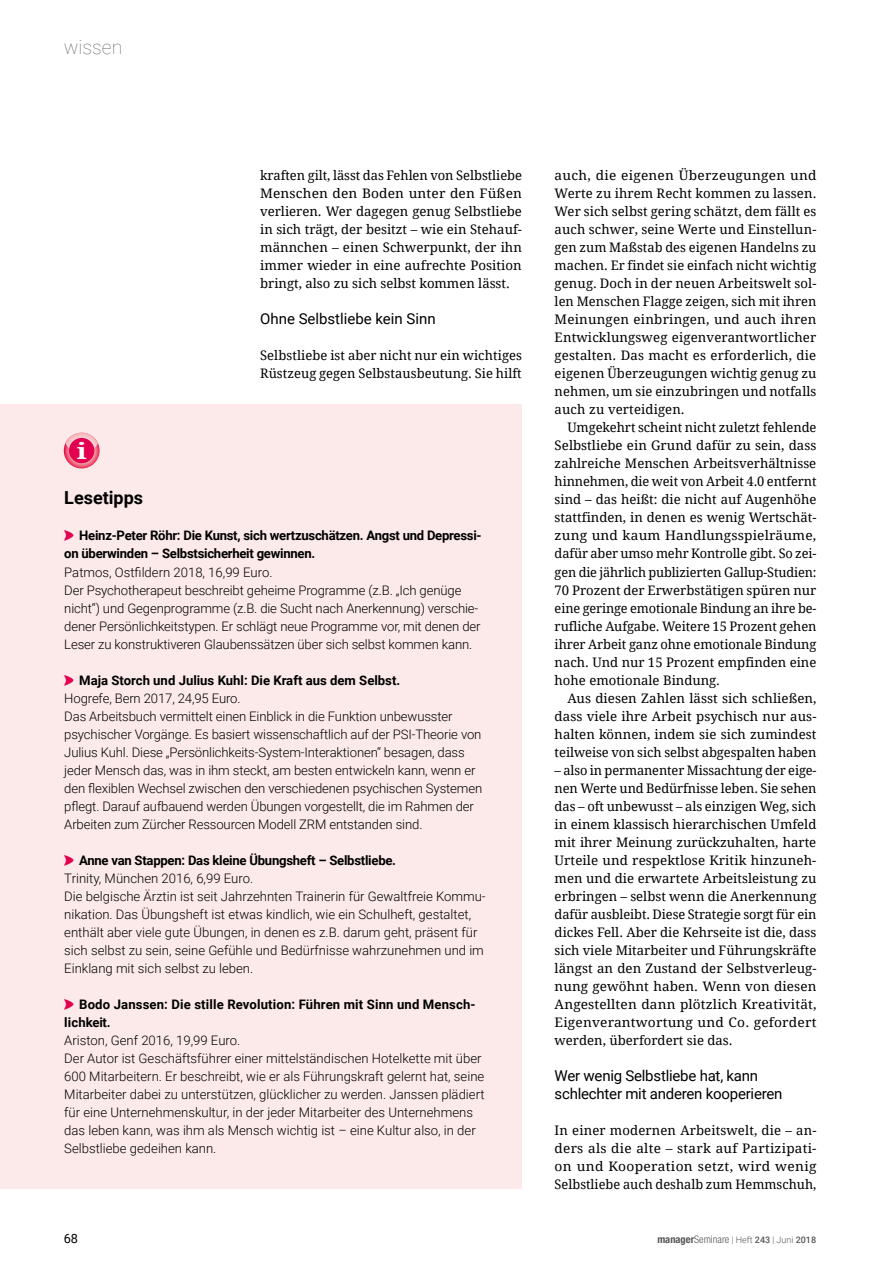
<style>
.page{position:relative;width:893px;height:1263px;background:#fff}
.page>*{position:absolute;margin:0;border:0;box-sizing:border-box;transform-origin:0 0}
.t1{font:700 22.5px "Droid Serif";color:#fff;scale:1.27 1}
.t2{font:100 19.5px "Roboto";color:#666b6d}
.Stichzeile{font:700 18px "Roboto";color:#000}
.Zwischentitel{font:15px/18px "Roboto";letter-spacing:-.015em;color:#000}
.Fließtext_mit_Einzug{font:13.2px/18px "Droid Serif";color:#000;text-align:justify}
.Fließtext{font:300 13.2px/18px "Roboto";letter-spacing:-.01em;color:#000}
.Fließtext_ohne_Einzu{font:13.2px/18px "Droid Serif";letter-spacing:.005em;color:#000;text-align:justify;scale:1.04 1}
.Fließtext_ohne_Einzu-2{font:13.2px/18px "Droid Serif";letter-spacing:.005em;color:#000}
.t3{font:700 13.2px/18px "Roboto";letter-spacing:-.02em;color:#000}
.t4{font:700 13.2px/18px "Roboto";letter-spacing:.01em;color:#000}
.t5{font:700 13.2px "Roboto";color:#000}
.t6{font:12.75px "Roboto";color:#000}
.t7{font:300 9px "Roboto";color:#565655}
.s1{font-family:"Helvetica Neue";font-weight:700;font-stretch:condensed;font-size:10.5px}
.s2{font-family:"Helvetica Neue LT";font-stretch:condensed;font-size:10.5px}
.s3{font-weight:500}
</style>
<div class="page">
<div style="left:0;top:405px;width:521px;height:783px;background:#fce9e9"></div>
<svg style="left:64px;top:433px;width:36px;height:35px"></svg>
<div style="left:69px;top:438px;width:25px;height:25px;background:#e40050;border-radius:50%"></div>
<svg style="left:65px;top:432px;width:33px;height:22px"></svg>
<h2 class="t2" style="left:64px;top:34px;width:60px">wissen</h2>
<h1 class="t1" style="left:77px;top:438px;width:9px">i</h1>
<p class="Fließtext_mit_Einzug" style="left:260px;top:167px;width:263px">kraften gilt, lässt das Fehlen von Selbstliebe Menschen den Boden unter den Füßen verlieren. Wer dagegen genug Selbstliebe in sich trägt, der besitzt – wie ein Stehauf&shy;männchen – einen Schwerpunkt, der ihn immer wieder in eine aufrechte Position bringt, also zu sich selbst kommen lässt.</p>
<p class="Zwischentitel" style="left:260px;top:310px;width:177px">Ohne Selbstliebe kein Sinn</p>
<p class="Fließtext_ohne_Einzu-2" style="left:260px;top:347px;width:263px">Selbstliebe ist aber nicht nur ein wichtiges<br>Rüstzeug gegen Selbstausbeutung. Sie hilft</p>
<p class="Stichzeile" style="left:64px;top:485px;width:80px">Lesetipps</p>
<p class="t3" style="left:64px;top:526px;width:419px;text-indent:15px">Heinz-Peter Röhr: Die Kunst, sich wertzuschätzen. Angst und Depressi&shy;on überwinden – Selbstsicherheit gewinnen.</p>
<p class="Fließtext" style="left:64px;top:562px;width:210px">Patmos, Ostfildern 2018, 16,99 Euro.</p>
<p class="Fließtext" style="left:64px;top:580px;width:418px">Der Psychotherapeut beschreibt geheime Programme (z.B. „Ich genüge nicht“) und Gegenprogramme (z.B. die Sucht nach Anerkennung) verschie&shy;dener Persönlichkeitstypen. Er schlägt neue Programme vor, mit denen der Leser zu konstruktiveren Glaubenssätzen über sich selbst kommen kann.</p>
<p class="t5" style="left:79px;top:670px;width:323px">Maja Storch und Julius Kuhl: Die Kraft aus dem Selbst.</p>
<p class="Fließtext" style="left:64px;top:688px;width:178px">Hogrefe, Bern 2017, 24,95 Euro.</p>
<p class="Fließtext" style="left:64px;top:706px;width:419px">Das Arbeitsbuch vermittelt einen Einblick in die Funktion unbewusster psychischer Vorgänge. Es basiert wissenschaftlich auf der PSI-Theorie von Julius Kuhl. Diese „Persönlichkeits-System-Interaktionen“ besagen, dass jeder Mensch das, was in ihm steckt, am besten entwickeln kann, wenn er den flexiblen Wechsel zwischen den verschiedenen psychischen Systemen pflegt. Darauf aufbauend werden Übungen vorgestellt, die im Rahmen der Arbeiten zum Zürcher Ressourcen Modell ZRM entstanden sind.</p>
<p class="t3" style="left:79px;top:850px;width:318px">Anne van Stappen: Das kleine Übungsheft – Selbstliebe.</p>
<p class="Fließtext" style="left:64px;top:868px;width:190px">Trinity, München 2016, 6,99 Euro.</p>
<p class="Fließtext" style="left:64px;top:886px;width:423px">Die belgische Ärztin ist seit Jahrzehnten Trainerin für Gewaltfreie Kommu&shy;nikation. Das Übungsheft ist etwas kindlich, wie ein Schulheft, gestaltet, enthält aber viele gute Übungen, in denen es z.B. darum geht, präsent für sich selbst zu sein, seine Gefühle und Bedürfnisse wahrzunehmen und im Einklang mit sich selbst zu leben.</p>
<p class="t4" style="left:64px;top:994px;width:413px;text-indent:15px">Bodo Janssen: Die stille Revolution: Führen mit Sinn und Mensch&shy;lichkeit.</p>
<p class="Fließtext" style="left:64px;top:1030px;width:177px">Ariston, Genf 2016, 19,99 Euro.</p>
<p class="Fließtext" style="left:64px;top:1048px;width:422px">Der Autor ist Geschäftsführer einer mittelständischen Hotelkette mit über 600 Mitarbeitern. Er beschreibt, wie er als Führungskraft gelernt hat, seine Mitarbeiter dabei zu unterstützen, glücklicher zu werden. Janssen plädiert für eine Unternehmenskultur, in der jeder Mitarbeiter des Unternehmens das leben kann, was ihm als Mensch wichtig ist – eine Kultur also, in der Selbstliebe gedeihen kann.</p>
<p class="t6" style="left:64px;top:1229px;width:16px">68</p>
<p class="Fließtext_ohne_Einzu" style="left:555px;top:167px;width:253px">auch, die eigenen Überzeugungen und Werte zu ihrem Recht kommen zu lassen.<br>Wer sich selbst gering schätzt, dem fällt es auch schwer, seine Werte und Einstellun&shy;gen zum Maßstab des eigenen Handelns zu machen. Er findet sie einfach nicht wichtig genug. Doch in der neuen Arbeitswelt sol&shy;len Menschen Flagge zeigen, sich mit ihren Meinungen einbringen, und auch ihren Entwicklungsweg eigenverantwortlicher gestalten. Das macht es erforderlich, die eigenen Überzeugungen wichtig genug zu nehmen, um sie einzubringen und notfalls auch zu verteidigen.</p>
<p class="Fließtext_mit_Einzug" style="left:555px;top:419px;width:263px;text-indent:13px">Umgekehrt scheint nicht zuletzt fehlende Selbstliebe ein Grund dafür zu sein, dass zahlreiche Menschen Arbeitsverhältnisse hinnehmen, die weit von Arbeit 4.0 entfernt sind – das heißt: die nicht auf Augenhöhe stattfinden, in denen es wenig Wertschät&shy;zung und kaum Handlungsspielräume, dafür aber umso mehr Kontrolle gibt. So zei&shy;gen die jährlich publizierten Gallup-Studien:<br>70 Prozent der Erwerbstätigen spüren nur eine geringe emotionale Bindung an ihre be&shy;rufliche Aufgabe. Weitere 15 Prozent gehen ihrer Arbeit ganz ohne emotionale Bindung nach. Und nur 15 Prozent empfinden eine hohe emotionale Bindung.</p>
<p class="Fließtext_mit_Einzug" style="left:555px;top:689px;width:263px;text-indent:13px">Aus diesen Zahlen lässt sich schließen, dass viele ihre Arbeit psychisch nur aus&shy;halten können, indem sie sich zumindest teilweise von sich selbst abgespalten haben</p>
<p class="Fließtext_mit_Einzug" style="left:555px;top:761px;width:263px">– also in permanenter Missachtung der eige&shy;nen Werte und Bedürfnisse leben. Sie sehen das – oft unbewusst – als einzigen Weg, sich in einem klassisch hierarchischen Umfeld mit ihrer Meinung zurückzuhalten, harte Urteile und respektlose Kritik hinzuneh&shy;men und die erwartete Arbeitsleistung zu erbringen – selbst wenn die Anerkennung dafür ausbleibt. Diese Strategie sorgt für ein dickes Fell. Aber die Kehrseite ist die, dass sich viele Mitarbeiter und Führungskräfte längst an den Zustand der Selbstverleug&shy;nung gewöhnt haben. Wenn von diesen Angestellten dann plötzlich Kreativität, Eigenverantwortung und Co. gefordert werden, überfordert sie das.</p>
<p class="Zwischentitel" style="left:555px;top:1066px;width:229px">Wer wenig Selbstliebe hat, kann schlechter mit anderen kooperieren</p>
<p class="Fließtext_ohne_Einzu-2" style="left:555px;top:1121px;width:263px;text-align:justify">In einer modernen Arbeitswelt, die – an&shy;ders als die alte – stark auf Partizipati&shy;on und Kooperation setzt, wird wenig Selbstliebe auch deshalb zum Hemmschuh,</p>
<p class="t7" style="left:657px;top:1233px;width:160px"><span class="s1">manager</span><span class="s2">Seminare</span> | Heft <span class="s3">243</span> | Juni <span class="s3">2018</span></p>
</div>
